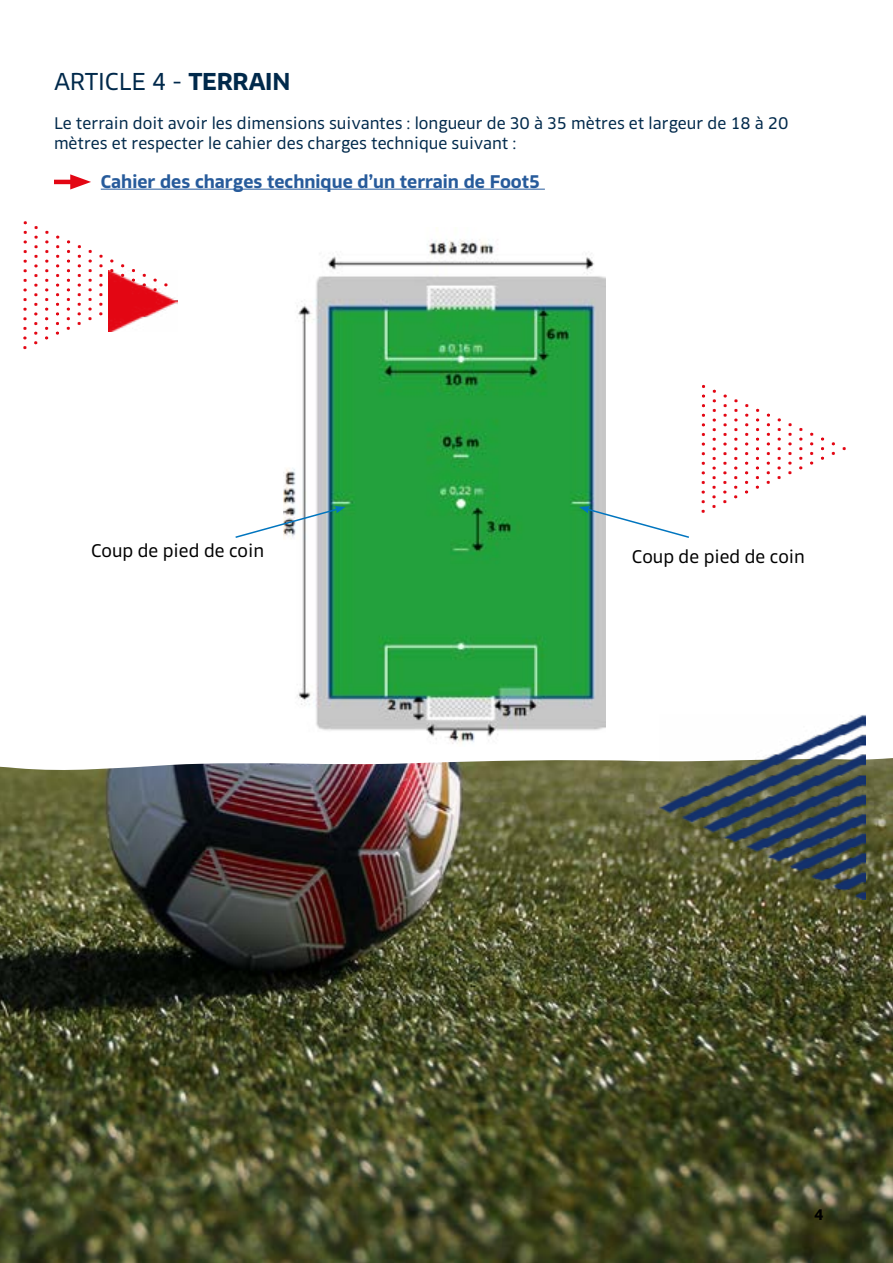
<style>
.page{position:relative;width:893px;height:1263px;background:#fff}
.page>*{position:absolute;margin:0;border:0;box-sizing:border-box;transform-origin:0 0}
.t1{font:24px "FFF Equipe Regular";letter-spacing:-.005em;color:#00294b}
.t2{font:18px "FFF Equipe Bold";color:#275b9b}
.t3{font:18px "FFF Equipe Regular";color:#000}
.t4{font:16.5px/19.5px "FFF Equipe Regular";color:#00294b}
.t5{font:15px "FFF Equipe Bold";color:#000}
.s1{font-family:"FFF Equipe Bold"}
</style>
<div class="page">
<img style="left:0;top:758px;width:893px;height:505px">
<svg style="left:45px;top:336px;width:3px;height:4px"></svg>
<svg style="left:56px;top:331px;width:3px;height:4px"></svg>
<svg style="left:88px;top:317px;width:4px;height:3px"></svg>
<svg style="left:23px;top:336px;width:3px;height:4px"></svg>
<svg style="left:88px;top:307px;width:4px;height:4px"></svg>
<svg style="left:56px;top:312px;width:3px;height:4px"></svg>
<svg style="left:67px;top:307px;width:3px;height:4px"></svg>
<svg style="left:23px;top:317px;width:4px;height:3px"></svg>
<svg style="left:34px;top:312px;width:3px;height:4px"></svg>
<svg style="left:99px;top:283px;width:3px;height:4px"></svg>
<svg style="left:23px;top:308px;width:4px;height:3px"></svg>
<svg style="left:78px;top:283px;width:3px;height:4px"></svg>
<svg style="left:45px;top:288px;width:3px;height:4px"></svg>
<svg style="left:56px;top:283px;width:3px;height:4px"></svg>
<svg style="left:110px;top:259px;width:3px;height:4px"></svg>
<svg style="left:24px;top:288px;width:3px;height:4px"></svg>
<svg style="left:89px;top:259px;width:3px;height:4px"></svg>
<svg style="left:99px;top:255px;width:4px;height:3px"></svg>
<svg style="left:56px;top:264px;width:3px;height:4px"></svg>
<svg style="left:67px;top:259px;width:3px;height:4px"></svg>
<svg style="left:34px;top:264px;width:4px;height:4px"></svg>
<svg style="left:34px;top:255px;width:4px;height:3px"></svg>
<svg style="left:56px;top:235px;width:3px;height:4px"></svg>
<svg style="left:24px;top:240px;width:3px;height:4px"></svg>
<svg style="left:745px;top:490px;width:3px;height:4px"></svg>
<svg style="left:810px;top:461px;width:3px;height:4px"></svg>
<svg style="left:712px;top:486px;width:4px;height:3px"></svg>
<svg style="left:756px;top:466px;width:3px;height:4px"></svg>
<svg style="left:821px;top:437px;width:3px;height:4px"></svg>
<svg style="left:734px;top:466px;width:3px;height:4px"></svg>
<svg style="left:767px;top:442px;width:3px;height:4px"></svg>
<svg style="left:788px;top:433px;width:4px;height:3px"></svg>
<svg style="left:745px;top:442px;width:3px;height:4px"></svg>
<svg style="left:756px;top:437px;width:3px;height:4px"></svg>
<svg style="left:788px;top:423px;width:4px;height:3px"></svg>
<svg style="left:778px;top:418px;width:3px;height:4px"></svg>
<svg style="left:702px;top:442px;width:3px;height:4px"></svg>
<svg style="left:723px;top:433px;width:4px;height:3px"></svg>
<svg style="left:756px;top:418px;width:3px;height:4px"></svg>
<svg style="left:767px;top:413px;width:3px;height:4px"></svg>
<svg style="left:723px;top:423px;width:4px;height:3px"></svg>
<svg style="left:734px;top:418px;width:3px;height:4px"></svg>
<svg style="left:713px;top:418px;width:3px;height:4px"></svg>
<svg style="left:724px;top:394px;width:3px;height:4px"></svg>
<svg style="left:702px;top:394px;width:3px;height:4px"></svg>
<img style="left:108px;top:270px;width:70px;height:61px">
<img style="left:659px;top:714px;width:207px;height:185px">
<hr style="left:101px;top:189px;width:444px;height:1px;background:#275b9b">
<img style="left:283px;top:228px;width:323px;height:516px">
<svg style="left:579px;top:506px;width:110px;height:33px"></svg>
<svg style="left:235px;top:506px;width:110px;height:33px"></svg>
<hr style="left:54px;top:180px;width:24px;height:4px;background:#e30613">
<svg style="left:70px;top:174px;width:21px;height:15px"></svg>
<h1 class="t1" style="left:54px;top:68px;width:238px">ARTICLE 4 - <span class="s1">TERRAIN</span></h1>
<p class="t4" style="left:54px;top:114px;width:736px">Le terrain doit avoir les dimensions suivantes : longueur de 30 à 35 mètres et largeur de 18 à 20 mètres et respecter le cahier des charges technique suivant :</p>
<p class="t2" style="left:101px;top:170px;width:441px">Cahier des charges technique d’un terrain de Foot5</p>
<p class="t3" style="left:91px;top:539px;width:175px">Coup de pied de coin</p>
<p class="t3" style="left:632px;top:546px;width:175px">Coup de pied de coin</p>
<p class="t5" style="left:814px;top:1206px;width:11px">4</p>
</div>
